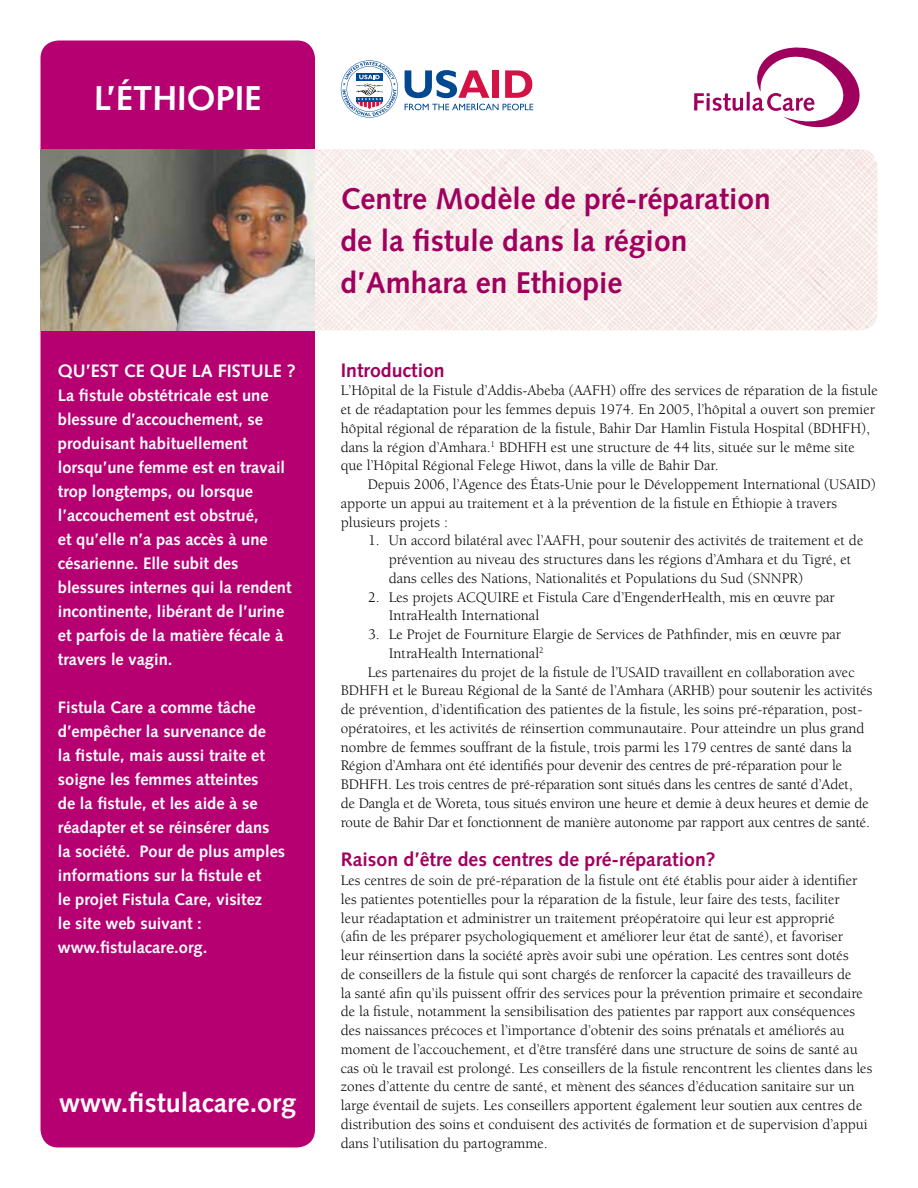
<style>
.page{position:relative;width:918px;height:1188px;background:#fff}
.page>*{position:absolute;margin:0;border:0;box-sizing:border-box;transform-origin:0 0}
.t1{font:700 34.5px "Syntax LT Std";color:#fff}
.t2{font:700 30px/42px "Syntax LT Std";color:#a0005d}
.t3{font:700 27px "Syntax LT Std";color:#fff}
.t4{font:700 19.5px "Syntax LT Std";color:#a0005d}
.t5{font:700 18px "Syntax LT Std";color:#fff}
.t6{font:700 16.5px/24px "Syntax LT Std";color:#fff}
.t7{font:15px/18.8px "Berkeley Std";color:#000}
</style>
<div class="page">
<img style="left:315px;top:149px;width:563px;height:181px">
<svg style="left:405px;top:70px;width:84px;height:28px"></svg>
<div style="left:492px;top:70px;width:7px;height:28px;background:#d31245"></div>
<svg style="left:505px;top:70px;width:27px;height:28px"></svg>
<svg style="left:405px;top:104px;width:128px;height:6px"></svg>
<svg style="left:341px;top:60px;width:57px;height:58px"></svg>
<svg style="left:694px;top:47px;width:166px;height:81px"></svg>
<div style="left:40px;top:40px;width:275px;height:1108px;background:#b60072;border-radius:18px"></div>
<img style="left:40px;top:149px;width:275px;height:181px">
<h1 class="t1" style="left:94px;top:79px;width:169px">L’ÉthiopiE</h1>
<p class="t5" style="left:58px;top:360px;width:239px">Qu’est ce que la fistule ?</p>
<p class="t6" style="left:58px;top:383px;width:235px">La fistule obstétricale est une blessure d’accouchement, se produisant habituellement lorsqu’une femme est en travail trop longtemps, ou lorsque l’accouchement est obstrué,<br>et qu’elle n’a pas accès à une césarienne. Elle subit des blessures internes qui la rendent incontinente, libérant de l’urine et parfois de la matière fécale à travers le vagin.</p>
<p class="t6" style="left:58px;top:695px;width:229px">Fistula Care a comme tâche d’empêcher la survenance de<br>la fistule, mais aussi traite et soigne les femmes atteintes<br>de la fistule, et les aide à se réadapter et se réinsérer dans la société. Pour de plus amples informations sur la fistule et<br>le projet Fistula Care, visitez<br>le site web suivant : www.fistulacare.org.</p>
<h3 class="t3" style="left:59px;top:1087px;width:239px">www.fistulacare.org</h3>
<h2 class="t2" style="left:341px;top:178px;width:432px">Centre Modèle de pré-réparation de la fistule dans la région d’Amhara en Ethiopie</h2>
<h3 class="t4" style="left:341px;top:359px;width:106px">Introduction</h3>
<p class="t7" style="left:341px;top:381px;width:538px">L’Hôpital de la Fistule d’Addis-Abeba (AAFH) offre des services de réparation de la fistule et de réadaptation pour les femmes depuis 1974. En 2005, l’hôpital a ouvert son premier hôpital régional de réparation de la fistule, Bahir Dar Hamlin Fistula Hospital (BDHFH), dans la région d’Amhara.<sup>1</sup> BDHFH est une structure de 44 lits, située sur le même site que l’Hôpital Régional Felege Hiwot, dans la ville de Bahir Dar.</p>
<p class="t7" style="left:341px;top:475px;width:537px;text-indent:27px">Depuis 2006, l’Agence des États-Unie pour le Développement International (USAID) apporte un appui au traitement et à la prévention de la fistule en Éthiopie à travers plusieurs projets :</p>
<p class="t7" style="left:389px;top:531px;width:476px;text-indent:-21px">1. Un accord bilatéral avec l’AAFH, pour soutenir des activités de traitement et de prévention au niveau des structures dans les régions d’Amhara et du Tigré, et dans celles des Nations, Nationalités et Populations du Sud (SNNPR)</p>
<p class="t7" style="left:389px;top:588px;width:447px;text-indent:-21px">2. Les projets ACQUIRE et Fistula Care d’EngenderHealth, mis en œuvre par<br>IntraHealth International</p>
<p class="t7" style="left:368px;top:625px;width:475px">3. Le Projet de Fourniture Elargie de Services de Pathfinder, mis en œuvre par</p>
<p class="t7" style="left:389px;top:644px;width:156px">IntraHealth International<sup>2</sup></p>
<p class="t7" style="left:368px;top:663px;width:488px">Les partenaires du projet de la fistule de l’USAID travaillent en collaboration avec</p>
<p class="t7" style="left:341px;top:681px;width:533px">BDHFH et le Bureau Régional de la Santé de l’Amhara (ARHB) pour soutenir les activités</p>
<p class="t7" style="left:341px;top:700px;width:523px">de prévention, d’identification des patientes de la fistule, les soins pré-réparation, post-</p>
<p class="t7" style="left:341px;top:719px;width:525px">opératoires, et les activités de réinsertion communautaire. Pour atteindre un plus grand</p>
<p class="t7" style="left:341px;top:738px;width:513px">nombre de femmes souffrant de la fistule, trois parmi les 179 centres de santé dans la</p>
<p class="t7" style="left:341px;top:756px;width:503px">Région d’Amhara ont été identifiés pour devenir des centres de pré-réparation pour le</p>
<p class="t7" style="left:341px;top:775px;width:514px">BDHFH. Les trois centres de pré-réparation sont situés dans les centres de santé d’Adet,</p>
<p class="t7" style="left:341px;top:794px;width:529px">de Dangla et de Woreta, tous situés environ une heure et demie à deux heures et demie de</p>
<p class="t7" style="left:341px;top:813px;width:531px">route de Bahir Dar et fonctionnent de manière autonome par rapport aux centres de santé.</p>
<h3 class="t4" style="left:341px;top:848px;width:376px">Raison d’être des centres de pré-réparation?</h3>
<p class="t7" style="left:341px;top:871px;width:533px">Les centres de soin de pré-réparation de la fistule ont été établis pour aider à identifier les patientes potentielles pour la réparation de la fistule, leur faire des tests, faciliter<br>leur réadaptation et administrer un traitement préopératoire qui leur est approprié<br>(afin de les préparer psychologiquement et améliorer leur état de santé), et favoriser<br>leur réinsertion dans la société après avoir subi une opération. Les centres sont dotés<br>de conseillers de la fistule qui sont chargés de renforcer la capacité des travailleurs de<br>la santé afin qu’ils puissent offrir des services pour la prévention primaire et secondaire de la fistule, notamment la sensibilisation des patientes par rapport aux conséquences des naissances précoces et l’importance d’obtenir des soins prénatals et améliorés au moment de l’accouchement, et d’être transféré dans une structure de soins de santé au cas où le travail est prolongé. Les conseillers de la fistule rencontrent les clientes dans les zones d’attente du centre de santé, et mènent des séances d’éducation sanitaire sur un large éventail de sujets. Les conseillers apportent également leur soutien aux centres de distribution des soins et conduisent des activités de formation et de supervision d’appui dans l’utilisation du partogramme.</p>
</div>
